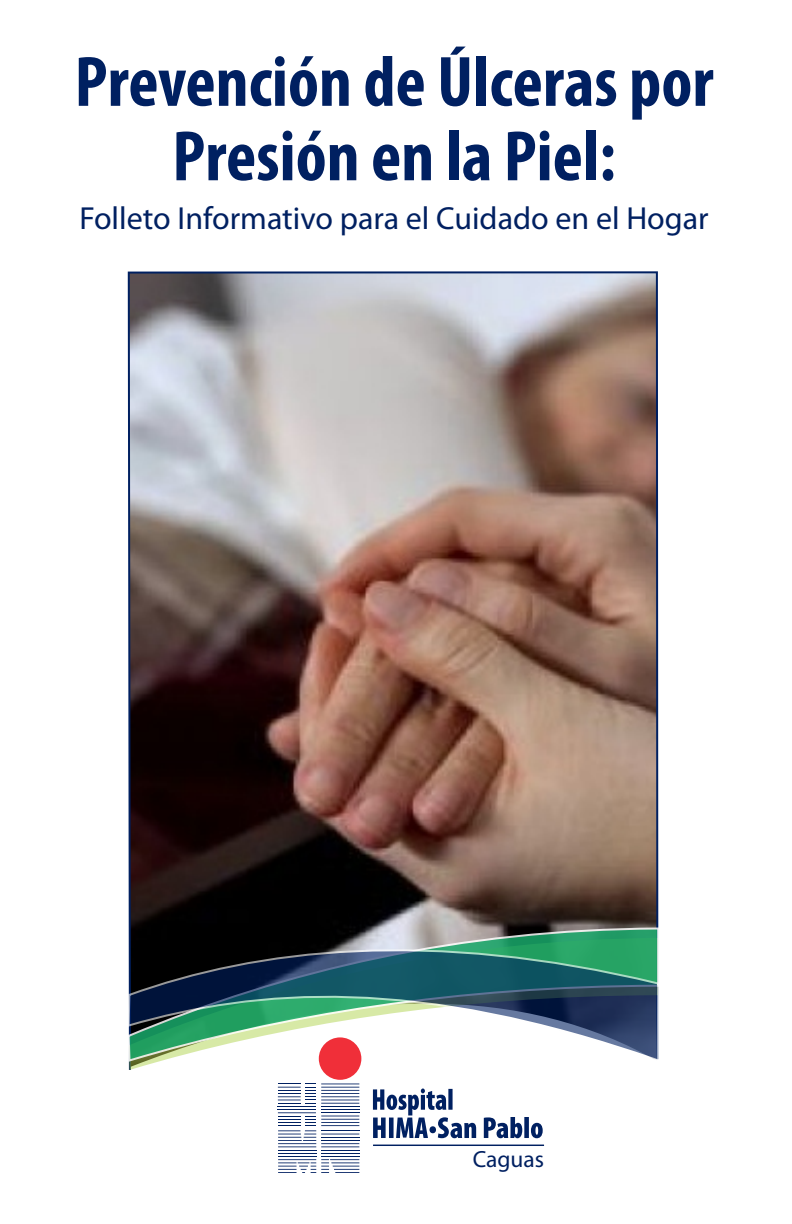
<style>
.page{position:relative;width:792px;height:1224px;background:#fff}
.page>*{position:absolute;margin:0;border:0;box-sizing:border-box;transform-origin:0 0}
.t1{font:700 condensed 72px/74.4px "Myriad Pro";color:#002061;text-align:center}
.t2{font:32px "Myriad Pro";color:#002061}
.t3{font:23.4px "Myriad Pro";color:#002061}
</style>
<div class="page">
<img style="left:127px;top:271px;width:532px;height:801px">
<div style="left:319px;top:1037px;width:42px;height:43px;background:#f02f39;border-radius:50%"></div>
<hr style="left:278px;top:1109px;width:38px;height:1px;background:#002061">
<hr style="left:278px;top:1106px;width:38px;height:1px;background:#002061">
<hr style="left:321px;top:1106px;width:38px;height:1px;background:#002061">
<hr style="left:321px;top:1109px;width:38px;height:1px;background:#002061">
<hr style="left:321px;top:1156px;width:38px;height:1px;background:#002061">
<hr style="left:321px;top:1153px;width:38px;height:1px;background:#002061">
<hr style="left:321px;top:1150px;width:38px;height:1px;background:#002061">
<hr style="left:278px;top:1156px;width:38px;height:1px;background:#002061">
<svg style="left:278px;top:1159px;width:81px;height:14px"></svg>
<hr style="left:278px;top:1153px;width:38px;height:1px;background:#002061">
<hr style="left:278px;top:1150px;width:38px;height:1px;background:#002061">
<svg style="left:278px;top:1084px;width:81px;height:20px"></svg>
<svg style="left:278px;top:1112px;width:81px;height:35px"></svg>
<hr style="left:373px;top:1145px;width:171px;height:1px;background:#002061">
<svg style="left:373px;top:1089px;width:170px;height:49px"></svg>
<svg style="left:129px;top:1062px;width:529px;height:8px"></svg>
<svg style="left:128px;top:928px;width:531px;height:21px;background:#426154"></svg>
<svg style="left:128px;top:949px;width:531px;height:113px"></svg>
<h1 class="t1" style="left:75px;top:51px;width:640px">Prevención de Úlceras por<br>Presión en la Piel:</h1>
<p class="t2" style="left:79px;top:205px;width:631px">Folleto Informativo para el Cuidado en el Hogar</p>
<p class="t3" style="left:473px;top:1149px;width:73px">Caguas</p>
</div>
